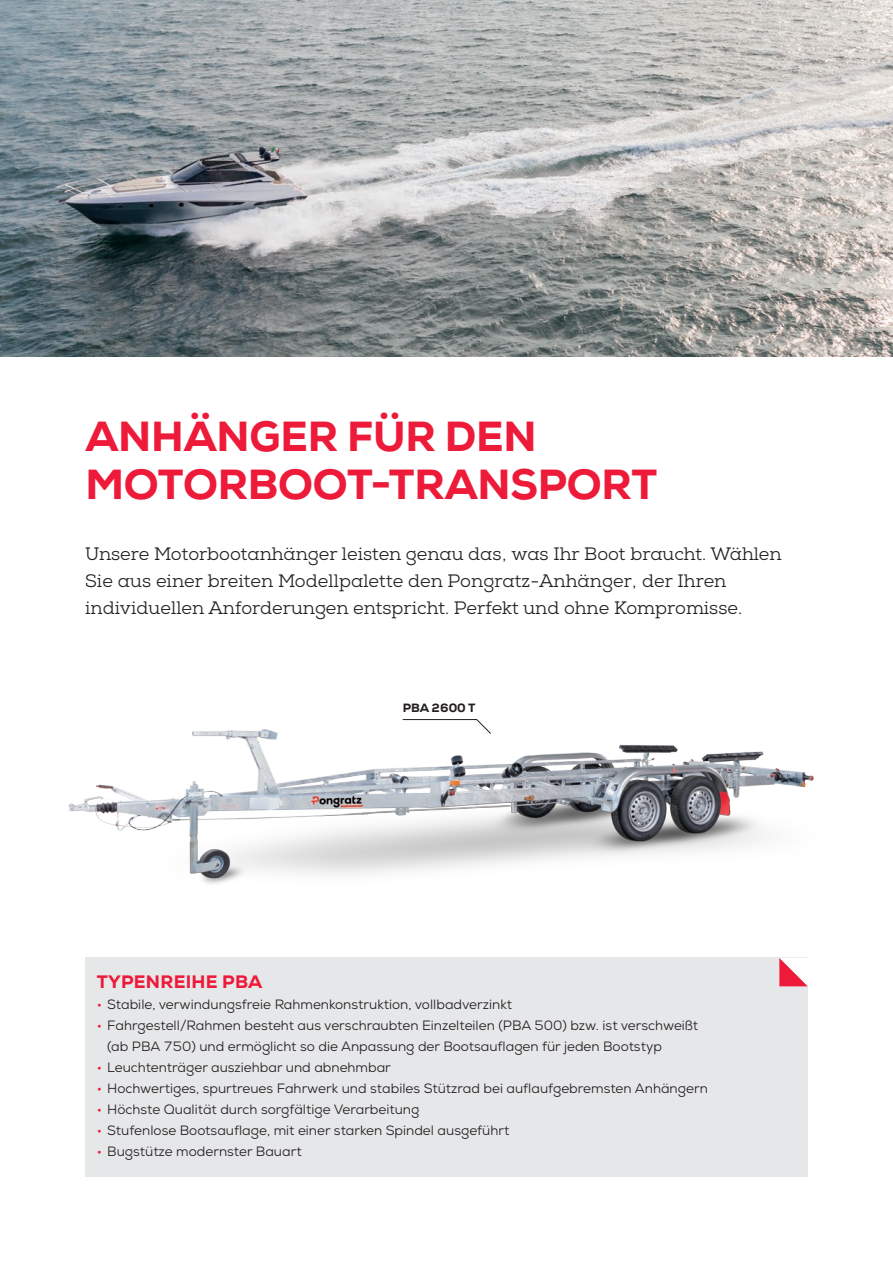
<style>
.page{position:relative;width:893px;height:1263px;background:#fff}
.page>*{position:absolute;margin:0;border:0;box-sizing:border-box;transform-origin:0 0}
.t1{font:800 42px "Nexa";letter-spacing:-.005em;color:#ed1a3a}
.t2{font:18px "Nexa Slab";color:#231f20}
.t3{font:800 18px "Nexa";letter-spacing:.015em;color:#ed1a3a}
.t4{font:13.5px "Nexa";color:#231f20}
.t5{font:800 12px "Nexa";color:#231f20}
.s1{color:#ed1a3a}
</style>
<div class="page">
<img style="left:0;top:0;width:893px;height:356px">
<div style="left:85px;top:958px;width:723px;height:219px;background:#e6e7e9"></div>
<svg style="left:779px;top:977px;width:29px;height:9px"></svg>
<img style="left:68px;top:729px;width:746px;height:248px">
<svg style="left:402px;top:719px;width:90px;height:16px"></svg>
<p class="t1" style="left:85px;top:409px;width:453px">ANHÄNGER FÜR DEN</p>
<p class="t1" style="left:85px;top:457px;width:573px">MOTORBOOT-TRANSPORT</p>
<p class="t2" style="left:85px;top:543px;width:698px">Unsere Motorbootanhänger leisten genau das, was Ihr Boot braucht. Wählen</p>
<p class="t2" style="left:85px;top:570px;width:643px">Sie aus einer breiten Modellpalette den Pongratz-Anhänger, der Ihren</p>
<p class="t2" style="left:85px;top:597px;width:659px">individuellen Anforderungen entspricht. Perfekt und ohne Kompromisse.</p>
<p class="t5" style="left:403px;top:700px;width:74px">PBA 2600 T</p>
<p class="t3" style="left:97px;top:970px;width:167px">TYPENREIHE PBA</p>
<p class="t4" style="left:97px;top:996px;width:417px"><span class="s1">•</span> Stabile, verwindungsfreie Rahmenkonstruktion, vollbadverzinkt</p>
<p class="t4" style="left:97px;top:1017px;width:603px"><span class="s1">•</span> Fahrgestell/Rahmen besteht aus verschraubten Einzelteilen (PBA 500) bzw. ist verschweißt</p>
<p class="t4" style="left:107px;top:1038px;width:556px">(ab PBA 750) und ermöglicht so die Anpassung der Bootsauflagen für jeden Bootstyp</p>
<p class="t4" style="left:97px;top:1059px;width:296px"><span class="s1">•</span> Leuchtenträger ausziehbar und abnehmbar</p>
<p class="t4" style="left:97px;top:1080px;width:613px"><span class="s1">•</span> Hochwertiges, spurtreues Fahrwerk und stabiles Stützrad bei auflaufgebremsten Anhängern</p>
<p class="t4" style="left:97px;top:1101px;width:324px"><span class="s1">•</span> Höchste Qualität durch sorgfältige Verarbeitung</p>
<p class="t4" style="left:97px;top:1122px;width:414px"><span class="s1">•</span> Stufenlose Bootsauflage, mit einer starken Spindel ausgeführt</p>
<p class="t4" style="left:97px;top:1143px;width:206px"><span class="s1">•</span> Bugstütze modernster Bauart</p>
</div>
